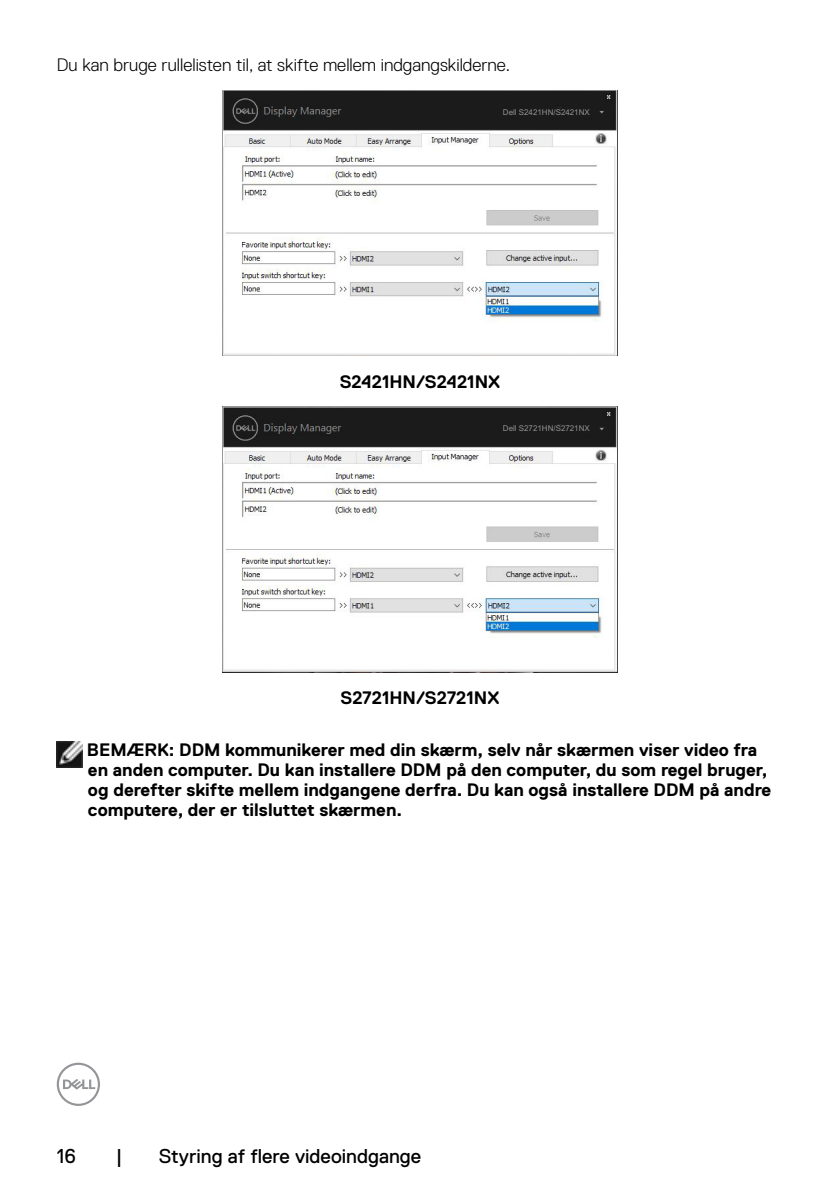
<style>
.page{position:relative;width:840px;height:1191px;background:#fff}
.page>*{position:absolute;margin:0;border:0;box-sizing:border-box;transform-origin:0 0}
.t1{font:20px "Dell Replica";color:#000}
.t2{font:700 18px/20px "Dell Replica";color:#000}
.t3{font:300 18px "Dell Replica";color:#000}
.t4{font:8px "Arial";color:#939393}
</style>
<div class="page">
<svg style="left:57px;top:1062px;width:43px;height:44px"></svg>
<img style="left:223px;top:90px;width:393px;height:266px">
<div style="left:519px;top:108px;width:86px;height:10px;background:#1b1b1b"></div>
<img style="left:223px;top:407px;width:393px;height:265px">
<div style="left:519px;top:425px;width:86px;height:9px;background:#1b1b1b"></div>
<img style="left:57px;top:741px;width:25px;height:26px">
<p class="t3" style="left:57px;top:55px;width:454px">Du kan bruge rullelisten til, at skifte mellem indgangskilderne.</p>
<p class="t4" style="left:502px;top:107px;width:88px">Dell S2421HN/S2421NX</p>
<p class="t2" style="left:339px;top:371px;width:162px">S2421HN/S2421NX</p>
<p class="t4" style="left:502px;top:424px;width:88px">Dell S2721HN/S2721NX</p>
<p class="t2" style="left:340px;top:688px;width:160px">S2721HN/S2721NX</p>
<p class="t2" style="left:87px;top:739px;width:685px">BEMÆRK: DDM kommunikerer med din skærm, selv når skærmen viser video fra en anden computer. Du kan installere DDM på den computer, du som regel bruger, og derefter skifte mellem indgangene derfra. Du kan også installere DDM på andre computere, der er tilsluttet skærmen.</p>
<p class="t1" style="left:57px;top:1144px;width:20px">16</p>
<p class="t1" style="left:116px;top:1144px;width:8px">|</p>
<p class="t1" style="left:159px;top:1144px;width:264px">Styring af flere videoindgange</p>
</div>
